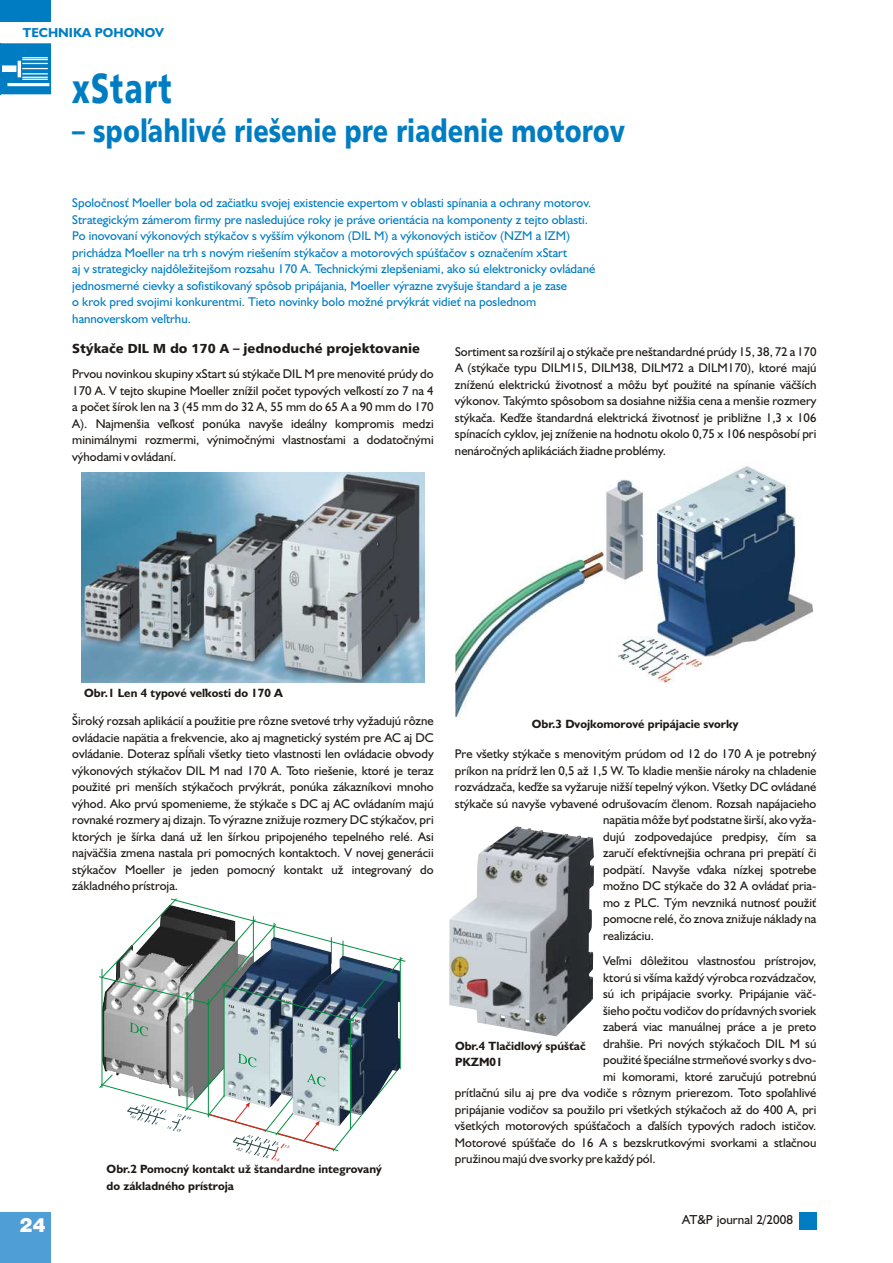
<style>
.page{position:relative;width:893px;height:1263px;background:#fff}
.page>*{position:absolute;margin:0;border:0;box-sizing:border-box;transform-origin:0 0}
.t1{font:42px "Humanist 777 AT Black";letter-spacing:.03em;color:#007dc2;scale:.73 1}
.t2{font:31.5px "Humanist 777 AT Black";color:#007dc2;scale:.81 1}
.t3{font:19.5px "Swiss 721 AT Black";color:#fff}
.t4{font:13.05px "Humanist 777 AT Black";color:#1f1a17}
.t5{font:13.05px "Humanist 521 AT";color:#1f1a17}
.t6{font:13.05px "Humanist 521 AT,Bold";color:#007dc2}
.t7{font:12.75px/16.5px "Humanist 521 AT";color:#1f1a17;text-align:justify}
.t8{font:12.75px/16.5px "Humanist 521 AT";color:#007dc2}
.t9{font:12px/16.5px "Humanist 521 AT,Bold";color:#1f1a17}
</style>
<div class="page">
<div style="left:0;top:1212px;width:51px;height:51px;background:#4f9ed6"></div>
<div style="left:0;top:0;width:51px;height:21px;background:#007dc2"></div>
<svg style="left:0;top:43px;width:51px;height:51px;background:#3397ce"></svg>
<div style="left:800px;top:1212px;width:17px;height:17px;background:#007dc2"></div>
<img style="left:82px;top:472px;width:342px;height:211px">
<svg style="left:99px;top:898px;width:307px;height:263px"></svg>
<img style="left:449px;top:826px;width:145px;height:210px">
<img style="left:455px;top:466px;width:359px;height:250px">
<p class="t6" style="left:23px;top:27px;width:143px">TECHNIKA POHONOV</p>
<h1 class="t1" style="left:72px;top:71px;width:138px">xStart</h1>
<h2 class="t2" style="left:72px;top:118px;width:684px">– spoľahlivé riešenie pre riadenie motorov</h2>
<p class="t8" style="left:72px;top:196px;width:524px">Spoločnosť Moeller bola od začiatku svojej existencie expertom v oblasti spínania a ochrany motorov.<br>Strategickým zámerom firmy pre nasledujúce roky je práve orientácia na komponenty z tejto oblasti.<br>Po inovovaní výkonových stýkačov s vyšším výkonom (DIL M) a výkonových ističov (NZM a IZM) prichádza Moeller na trh s novým riešením stýkačov a motorových spúšťačov s označením xStart<br>aj v strategicky najdôležitejšom rozsahu 170 A. Technickými zlepšeniami, ako sú elektronicky ovládané jednosmerné cievky a sofistikovaný spôsob pripájania, Moeller výrazne zvyšuje štandard a je zase<br>o krok pred svojimi konkurentmi. Tieto novinky bolo možné prvýkrát vidieť na poslednom hannoverskom veľtrhu.</p>
<p class="t4" style="left:72px;top:343px;width:349px">Stýkače DIL M do 170 A – jednoduché projektovanie</p>
<p class="t7" style="left:72px;top:367px;width:363px">Prvou novinkou skupiny xStart sú stýkače DIL M pre menovité prúdy do 170 A. V tejto skupine Moeller znížil počet typových veľkostí zo 7 na 4 a počet šírok len na 3 (45 mm do 32 A, 55 mm do 65 A a 90 mm do 170<br>A). Najmenšia veľkosť ponúka navyše ideálny kompromis medzi minimálnymi rozmermi, výnimočnými vlastnosťami a dodatočnými výhodami v ovládaní.</p>
<p class="t7" style="left:455px;top:344px;width:363px">Sortiment sa rozšíril aj o stýkače pre neštandardné prúdy 15, 38, 72 a 170<br>A (stýkače typu DILM15, DILM38, DILM72 a DILM170), ktoré majú zníženú elektrickú životnosť a môžu byť použité na spínanie väčších výkonov. Takýmto spôsobom sa dosiahne nižšia cena a menšie rozmery stýkača. Keďže štandardná elektrická životnosť je približne 1,3 x 106 spínacích cyklov, jej zníženie na hodnotu okolo 0,75 x 106 nespôsobí pri nenáročných aplikáciách žiadne problémy.</p>
<p class="t9" style="left:84px;top:685px;width:200px">Obr.1 Len 4 typové veľkosti do 170 A</p>
<p class="t7" style="left:72px;top:713px;width:363px">Široký rozsah aplikácií a použitie pre rôzne svetové trhy vyžadujú rôzne ovládacie napätia a frekvencie, ako aj magnetický systém pre AC aj DC ovládanie. Doteraz spĺňali všetky tieto vlastnosti len ovládacie obvody výkonových stýkačov DIL M nad 170 A. Toto riešenie, ktoré je teraz použité pri menších stýkačoch prvýkrát, ponúka zákazníkovi mnoho výhod. Ako prvú spomenieme, že stýkače s DC aj AC ovládaním majú rovnaké rozmery aj dizajn. To výrazne znižuje rozmery DC stýkačov, pri ktorých je šírka daná už len šírkou pripojeného tepelného relé. Asi najväčšia zmena nastala pri pomocných kontaktoch. V novej generácii stýkačov Moeller je jeden pomocný kontakt už integrovaný do základného prístroja.</p>
<p class="t9" style="left:107px;top:1162px;width:277px">Obr.2 Pomocný kontakt už štandardne integrovaný do základného prístroja</p>
<p class="t9" style="left:532px;top:717px;width:208px">Obr.3 Dvojkomorové pripájacie svorky</p>
<p class="t7" style="left:455px;top:747px;width:363px">Pre všetky stýkače s menovitým prúdom od 12 do 170 A je potrebný</p>
<p class="t7" style="left:455px;top:763px;width:363px">príkon na prídrž len 0,5 až 1,5 W. To kladie menšie nároky na chladenie</p>
<p class="t7" style="left:455px;top:780px;width:363px">rozvádzača, keďže sa vyžaruje nižší tepelný výkon. Všetky DC ovládané</p>
<p class="t7" style="left:455px;top:796px;width:363px">stýkače sú navyše vybavené odrušovacím členom. Rozsah napájacieho</p>
<p class="t7" style="left:603px;top:813px;width:215px">napätia môže byť podstatne širší, ako vyža-</p>
<p class="t7" style="left:603px;top:829px;width:215px">dujú zodpovedajúce predpisy, čím sa</p>
<p class="t7" style="left:603px;top:846px;width:215px">zaručí efektívnejšia ochrana pri prepätí či</p>
<p class="t7" style="left:603px;top:862px;width:215px">podpätí. Navyše vďaka nízkej spotrebe</p>
<p class="t7" style="left:603px;top:879px;width:215px">možno DC stýkače do 32 A ovládať pria-</p>
<p class="t7" style="left:603px;top:895px;width:215px">mo z PLC. Tým nevzniká nutnosť použiť</p>
<p class="t7" style="left:603px;top:912px;width:215px">pomocne relé, čo znova znižuje náklady na</p>
<p class="t7" style="left:603px;top:928px;width:52px">realizáciu.</p>
<p class="t7" style="left:603px;top:954px;width:215px">Veľmi dôležitou vlastnosťou prístrojov,</p>
<p class="t7" style="left:603px;top:970px;width:215px">ktorú si všíma každý výrobca rozvádzačov,</p>
<p class="t7" style="left:603px;top:987px;width:215px">sú ich pripájacie svorky. Pripájanie väč-</p>
<p class="t7" style="left:603px;top:1003px;width:215px">šieho počtu vodičov do prídavných svoriek</p>
<p class="t7" style="left:603px;top:1020px;width:215px">zaberá viac manuálnej práce a je preto</p>
<p class="t7" style="left:603px;top:1036px;width:215px">drahšie. Pri nových stýkačoch DIL M sú</p>
<p class="t7" style="left:603px;top:1053px;width:215px">použité špeciálne strmeňové svorky s dvo-</p>
<p class="t7" style="left:603px;top:1069px;width:215px">mi komorami, ktoré zaručujú potrebnú</p>
<p class="t7" style="left:455px;top:1086px;width:363px">prítlačnú silu aj pre dva vodiče s rôznym prierezom. Toto spoľahlivé</p>
<p class="t7" style="left:455px;top:1102px;width:363px">pripájanie vodičov sa použilo pri všetkých stýkačoch až do 400 A, pri</p>
<p class="t7" style="left:455px;top:1119px;width:363px">všetkých motorových spúšťačoch a ďalších typových radoch ističov.</p>
<p class="t7" style="left:455px;top:1135px;width:363px">Motorové spúšťače do 16 A s bezskrutkovými svorkami a stlačnou</p>
<p class="t7" style="left:455px;top:1152px;width:202px">pružinou majú dve svorky pre každý pól.</p>
<p class="t9" style="left:455px;top:1038px;width:132px">Obr.4 Tlačidlový spúšťač<br>PKZM01</p>
<h3 class="t3" style="left:20px;top:1217px;width:27px">24</h3>
<p class="t5" style="left:682px;top:1214px;width:112px">AT&amp;P journal 2/2008</p>
</div>
